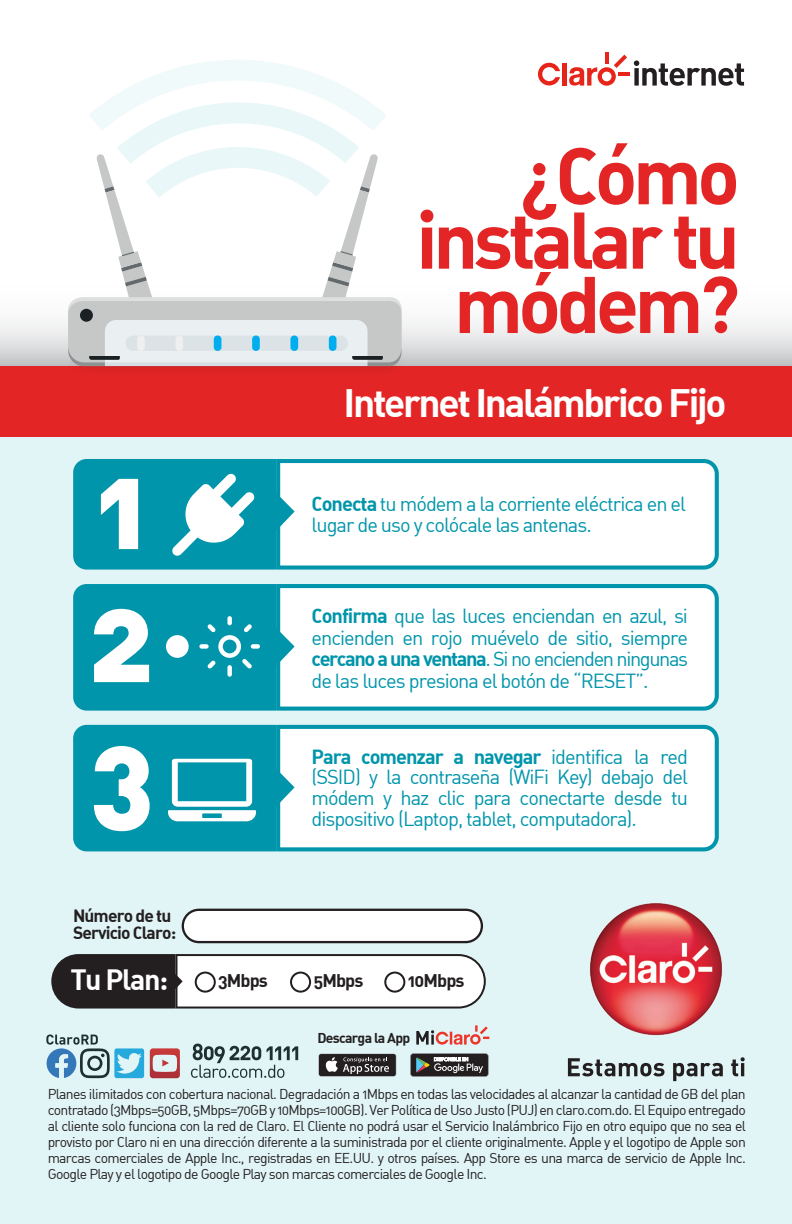
<style>
.page{position:relative;width:792px;height:1224px;background:#fff}
.page>*{position:absolute;margin:0;border:0;box-sizing:border-box;transform-origin:0 0}
.t1{font:117.6px "DIN Black Alternate";color:#fff}
.t2{font:78.8px/64.4px "DIN Bold Alternate";letter-spacing:-.06em;color:#e32525;text-align:right}
.t3{font:38.8px "DIN Bold Alternate";letter-spacing:-.06em;color:#fff}
.t4{font:28.8px "DIN Bold Alternate";letter-spacing:-.05em;color:#fff}
.t5{font:20px/21.4px "DIN Regular Alternate";letter-spacing:-.05em;color:#0095aa;text-align:justify}
.t6{font:20px "DIN Bold Alternate";letter-spacing:-.05em;color:#0095aa}
.t7{font:18px "DIN Bold Alternate";letter-spacing:-.05em;color:#231f20}
.t8{font:17.4px/17.4px "DIN Bold Alternate";letter-spacing:-.05em;color:#231f20}
.t9{font:14px/16px "DIN Regular Alternate";letter-spacing:-.05em;color:#231f20;text-align:justify}
.t10{font:14px "DIN Bold Alternate";letter-spacing:-.05em;color:#231f20}
.s1{font-family:"DIN Bold Alternate"}
.s2{font-family:"DIN Regular Alternate"}
</style>
<div class="page">
<div style="left:0;top:436px;width:792px;height:788px;background:#e1f4f6"></div>
<div style="left:0;top:366px;width:792px;height:70px;background:#e32525"></div>
<svg style="left:0;top:322px;width:792px;height:44px"></svg>
<svg style="left:568px;top:1058px;width:96px;height:18px"></svg>
<svg style="left:673px;top:1063px;width:50px;height:18px"></svg>
<svg style="left:731px;top:1057px;width:14px;height:19px"></svg>
<img style="left:590px;top:903px;width:132px;height:133px">
<svg style="left:416px;top:1025px;width:73px;height:20px"></svg>
<svg style="left:318px;top:1054px;width:78px;height:23px;background:#4f4d4e"></svg>
<svg style="left:410px;top:1053px;width:78px;height:24px;background:#545353"></svg>
<svg style="left:634px;top:60px;width:110px;height:26px"></svg>
<hr style="left:605px;top:52px;width:4px;height:12px;background:#e72419">
<hr style="left:619px;top:72px;width:11px;height:4px;background:#e72419">
<svg style="left:538px;top:63px;width:22px;height:22px"></svg>
<div style="left:562px;top:63px;width:5px;height:23px;background:#e72419"></div>
<svg style="left:569px;top:55px;width:58px;height:31px"></svg>
<img style="left:7px;top:322px;width:460px;height:45px">
<svg style="left:68px;top:60px;width:334px;height:306px"></svg>
<svg style="left:295px;top:725px;width:424px;height:126px;background:#edf7f9"></svg>
<svg style="left:73px;top:725px;width:222px;height:126px;background:#1fa2b4"></svg>
<svg style="left:295px;top:584px;width:424px;height:127px;background:#ecf7f8"></svg>
<svg style="left:73px;top:584px;width:222px;height:127px;background:#139db0"></svg>
<div style="left:166px;top:635px;width:23px;height:23px;background:#fff;border-radius:50%"></div>
<svg style="left:295px;top:459px;width:424px;height:111px;background:#eaf6f8"></svg>
<svg style="left:73px;top:459px;width:222px;height:111px;background:#2ca7b8"></svg>
<svg style="left:182px;top:909px;width:301px;height:34px;background:#e2e2e2"></svg>
<svg style="left:51px;top:954px;width:435px;height:55px;background:#b1b1b1"></svg>
<h2 class="t2" style="left:416px;top:140px;width:325px">¿Cómo instalar tu módem?</h2>
<h1 class="t1" style="left:94px;top:428px;width:57px">1</h1>
<h3 class="t3" style="left:344px;top:377px;width:384px">Internet Inalámbrico Fijo</h3>
<h3 class="t5" style="left:312px;top:492px;width:376px"><span class="s1">Conecta</span> tu módem a la corriente eléctrica en el lugar de uso y colócale las antenas.</h3>
<h1 class="t1" style="left:89px;top:561px;width:69px">2</h1>
<h3 class="t5" style="left:312px;top:605px;width:378px"><span class="s1">Confirma</span> que las luces enciendan en azul, si encienden en rojo muévelo de sitio, siempre <span class="s1">cercano a una ventana</span>. Si no encienden ningunas de las luces presiona el botón de “RESET”.</h3>
<h1 class="t1" style="left:90px;top:696px;width:66px">3</h1>
<h3 class="t6" style="left:312px;top:744px;width:378px">Para comenzar a navegar <span class="s2">identifica la red</span></h3>
<h3 class="t5" style="left:312px;top:767px;width:378px;line-height:20.6px">(SSID) y la contraseña (WiFi Key) debajo del módem y haz clic para conectarte desde tu dispositivo (Laptop, tablet, computadora).</h3>
<p class="t8" style="left:73px;top:906px;width:105px">Número de tu<br>Servicio Claro:</p>
<h3 class="t4" style="left:70px;top:961px;width:99px">Tu Plan:</h3>
<p class="t7" style="left:218px;top:969px;width:51px">3Mbps</p>
<p class="t7" style="left:313px;top:969px;width:52px">5Mbps</p>
<p class="t7" style="left:408px;top:969px;width:58px">10Mbps</p>
<p class="t10" style="left:317px;top:1029px;width:95px">Descarga la App</p>
<p class="t9" style="left:48px;top:1086px;width:700px">Planes ilimitados con cobertura nacional. Degradación a 1Mbps en todas las velocidades al alcanzar la cantidad de GB del plan contratado (3Mbps=50GB, 5Mbps=70GB y 10Mbps=100GB). Ver Política de Uso Justo (PUJ) en claro.com.do. El Equipo entregado al cliente solo funciona con la red de Claro. El Cliente no podrá usar el Servicio Inalámbrico Fijo en otro equipo que no sea el provisto por Claro ni en una dirección diferente a la suministrada por el cliente originalmente. Apple y el logotipo de Apple son marcas comerciales de Apple Inc., registradas en EE.UU. y otros países. App Store es una marca de servicio de Apple Inc.<br>Google Play y el logotipo de Google Play son marcas comerciales de Google Inc.</p>
</div>
